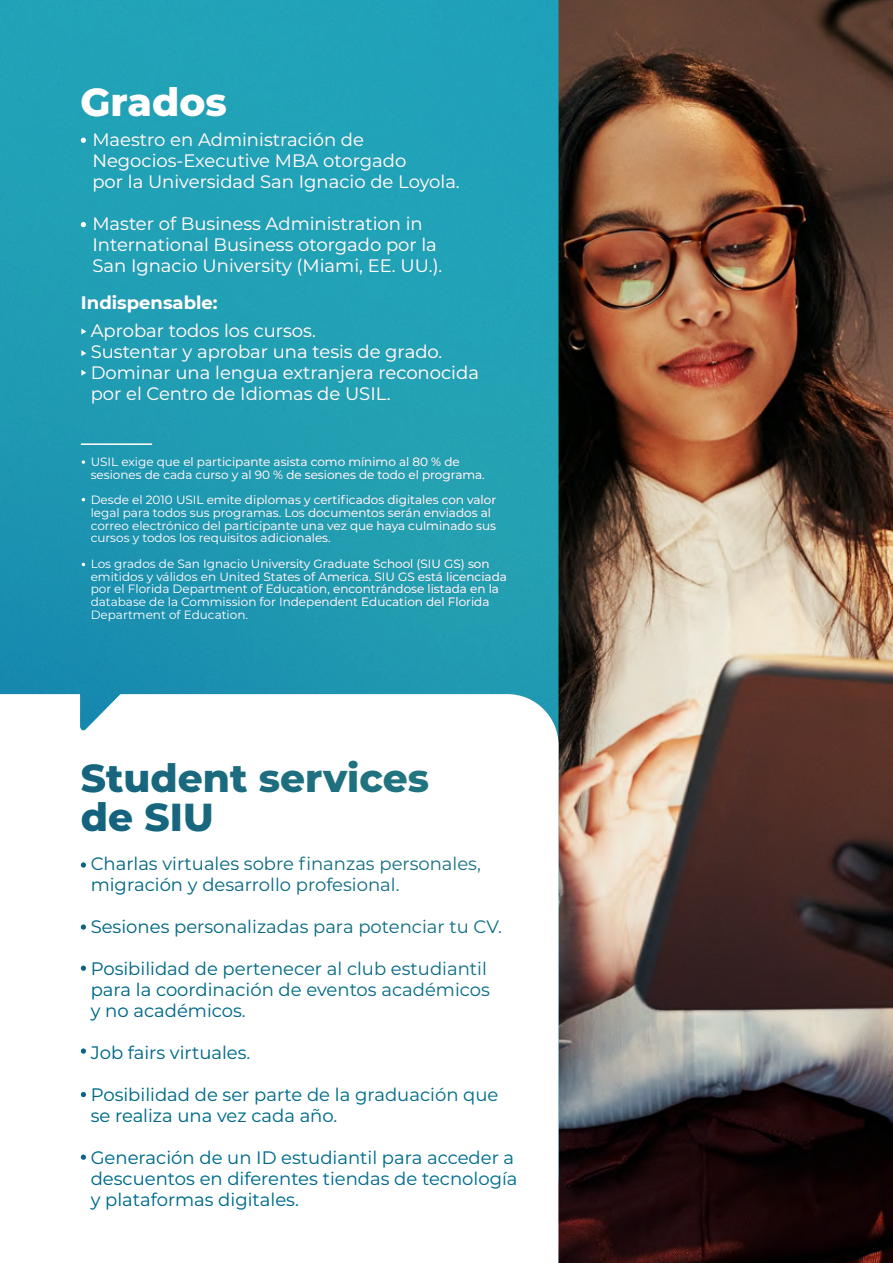
<style>
.page{position:relative;width:893px;height:1263px;background:#fff}
.page>*{position:absolute;margin:0;border:0;box-sizing:border-box;transform-origin:0 0}
.t1{font:800 39px/39px "Montserrat";color:#208093}
.t2{font:800 39px "Montserrat";color:#fff}
.t3{font:18px/21px "Montserrat";color:#208093}
.t4{font:18px/21px "Montserrat";color:#fff}
.t5{font:700 18px "Montserrat";color:#fff}
.t6{font:12px/12.8px "Montserrat";color:#fff}
</style>
<div class="page">
<img style="left:558px;top:0;width:335px;height:1263px">
<svg style="left:0;top:0;width:558px;height:694px;fill:#21a1b4"></svg>
<svg style="left:81px;top:138px;width:5px;height:5px"></svg>
<svg style="left:81px;top:222px;width:5px;height:5px"></svg>
<svg style="left:81px;top:328px;width:5px;height:6px"></svg>
<svg style="left:81px;top:350px;width:5px;height:6px"></svg>
<svg style="left:81px;top:370px;width:5px;height:6px"></svg>
<svg style="left:80px;top:676px;width:59px;height:55px"></svg>
<svg style="left:81px;top:862px;width:5px;height:5px"></svg>
<svg style="left:81px;top:924px;width:5px;height:6px"></svg>
<svg style="left:81px;top:965px;width:5px;height:6px"></svg>
<svg style="left:81px;top:1048px;width:5px;height:6px"></svg>
<svg style="left:81px;top:1092px;width:5px;height:5px"></svg>
<svg style="left:81px;top:1154px;width:5px;height:6px"></svg>
<svg style="left:82px;top:460px;width:3px;height:4px"></svg>
<hr style="left:81px;top:443px;width:71px;height:2px;background:#fff">
<h1 class="t2" style="left:80px;top:73px;width:148px">Grados</h1>
<h2 class="t4" style="left:92px;top:128px;width:369px">Maestro en Administración de<br>Negocios-Executive MBA otorgado<br>por la Universidad San Ignacio de Loyola.</h2>
<h2 class="t4" style="left:92px;top:212px;width:351px">Master of Business Administration in<br>International Business otorgado por la<br>San Ignacio University (Miami, EE. UU.).</h2>
<h2 class="t5" style="left:81px;top:290px;width:138px">Indispensable:</h2>
<h2 class="t4" style="left:91px;top:320px;width:390px">Aprobar todos los cursos.<br>Sustentar y aprobar una tesis de grado.<br>Dominar una lengua extranjera reconocida por el Centro de Idiomas de USIL.</h2>
<p class="t6" style="left:91px;top:455px;width:396px">USIL exige que el participante asista como mínimo al 80 % de sesiones de cada curso y al 90 % de sesiones de todo el programa.</p>
<p class="t6" style="left:91px;top:493px;width:407px">Desde el 2010 USIL emite diplomas y certificados digitales con valor legal para todos sus programas. Los documentos serán enviados al correo electrónico del participante una vez que haya culminado sus cursos y todos los requisitos adicionales.</p>
<p class="t6" style="left:91px;top:557px;width:418px">Los grados de San Ignacio University Graduate School (SIU GS) son emitidos y válidos en United States of America. SIU GS está licenciada por el Florida Department of Education, encontrándose listada en la database de la Commission for Independent Education del Florida Department of Education.</p>
<h1 class="t1" style="left:81px;top:757px;width:350px">Student services de SIU</h1>
<h2 class="t3" style="left:91px;top:852px;width:392px">Charlas virtuales sobre finanzas personales, migración y desarrollo profesional.</h2>
<h2 class="t3" style="left:91px;top:915px;width:413px">Sesiones personalizadas para potenciar tu CV.</h2>
<h2 class="t3" style="left:91px;top:957px;width:401px">Posibilidad de pertenecer al club estudiantil para la coordinación de eventos académicos y no académicos.</h2>
<h2 class="t3" style="left:91px;top:1041px;width:161px">Job fairs virtuales.</h2>
<h2 class="t3" style="left:91px;top:1083px;width:409px">Posibilidad de ser parte de la graduación que se realiza una vez cada año.</h2>
<h2 class="t3" style="left:91px;top:1146px;width:428px">Generación de un ID estudiantil para acceder a descuentos en diferentes tiendas de tecnología y plataformas digitales.</h2>
</div>
